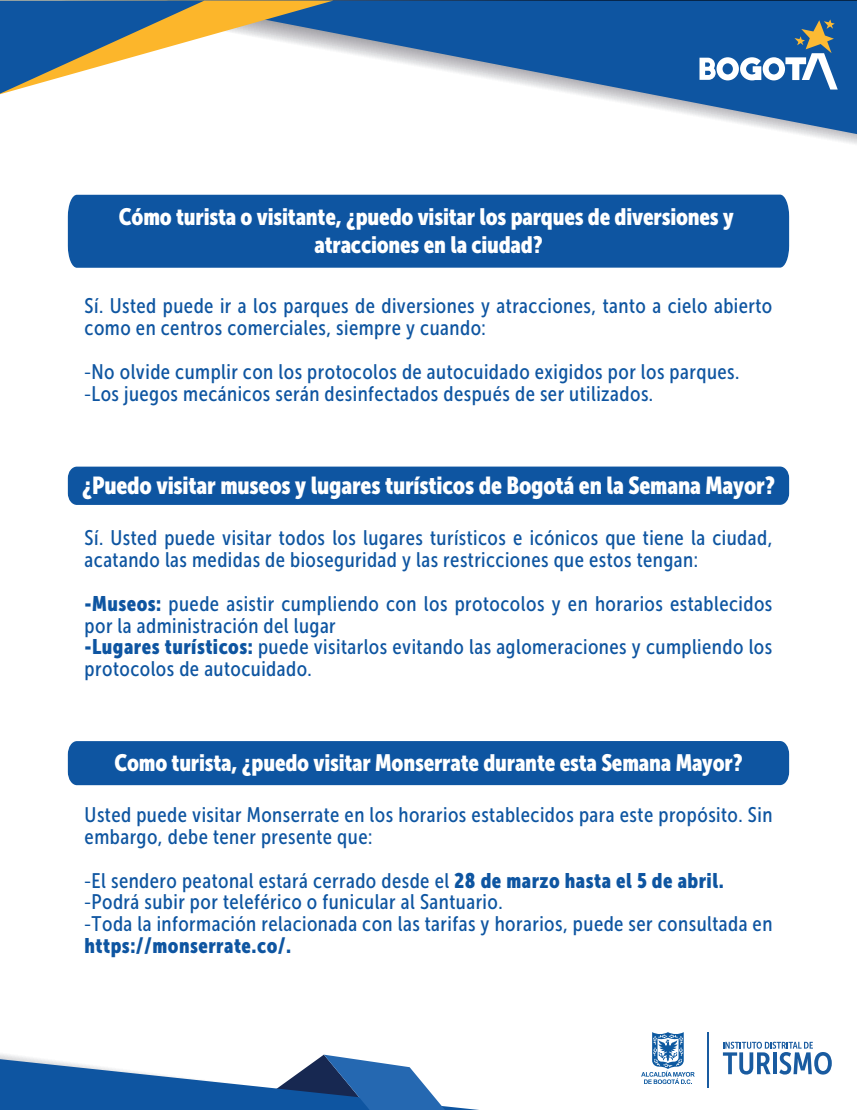
<style>
.page{position:relative;width:857px;height:1110px;background:#fff}
.page>*{position:absolute;margin:0;border:0;box-sizing:border-box;transform-origin:0 0}
.t1{font:24.41px "Museo Sans Cond 900";letter-spacing:-.01em;color:#fff}
.t2{font:23.54px/28.3px "Museo Sans Cond 900";letter-spacing:-.01em;color:#fff;text-align:center}
.t3{font:21px/21.9px "Museo Sans Cond 500";letter-spacing:.02em;color:#0e55a1}
.t4{font:21px "Museo Sans Cond 900";letter-spacing:.02em;color:#0e55a1}
.s1{font-family:"Myriad Pro"}
.s2{font-family:"Museo Sans Cond 900"}
</style>
<div class="page">
<svg style="left:0;top:1054px;width:479px;height:56px"></svg>
<svg style="left:333px;top:1px;width:524px;height:133px;fill:#0e55a1"></svg>
<svg style="left:0;top:1px;width:333px;height:93px"></svg>
<svg style="left:723px;top:1041px;width:108px;height:33px"></svg>
<hr style="left:707px;top:1032px;width:2px;height:55px;background:#195ba0">
<svg style="left:641px;top:1032px;width:53px;height:52px"></svg>
<svg style="left:699px;top:19px;width:138px;height:71px"></svg>
<div style="left:68px;top:195px;width:721px;height:73px;background:#0e55a1"></div>
<div style="left:68px;top:466px;width:721px;height:39px;background:#0e55a1"></div>
<div style="left:68px;top:741px;width:721px;height:44px;background:#0e55a1"></div>
<p class="t2" style="left:119px;top:202px;width:616px">Cómo turista o visitante, ¿puedo visitar los parques de diversiones y atracciones en la ciudad?</p>
<p class="t3" style="left:85px;top:295px;width:689px">Sí. Usted puede ir a los parques de diversiones y atracciones, tanto a cielo abierto como en centros comerciales, siempre y cuando:</p>
<p class="t3" style="left:85px;top:361px;width:656px"><span class="s1">-</span>No olvide cumplir con los protocolos de autocuidado exigidos por los parques. <span class="s1">-</span>Los juegos mecánicos serán desinfectados después de ser utilizados.</p>
<p class="t1" style="left:82px;top:471px;width:694px">¿Puedo visitar museos y lugares turísticos de Bogotá en la Semana Mayor?</p>
<p class="t3" style="left:85px;top:527px;width:689px">Sí. Usted puede visitar todos los lugares turísticos e icónicos que tiene la ciudad, acatando las medidas de bioseguridad y las restricciones que estos tengan:</p>
<p class="t3" style="left:85px;top:592px;width:689px"><span class="s2">-Museos:</span> puede asistir cumpliendo con los protocolos y en horarios establecidos por la administración del lugar<br><span class="s2">-Lugares turísticos:</span> puede visitarlos evitando las aglomeraciones y cumpliendo los protocolos de autocuidado.</p>
<p class="t2" style="left:114px;top:748px;width:630px">Como turista, ¿puedo visitar Monserrate durante esta Semana Mayor?</p>
<p class="t3" style="left:85px;top:803px;width:689px">Usted puede visitar Monserrate en los horarios establecidos para este propósito. Sin embargo, debe tener presente que:</p>
<p class="t3" style="left:85px;top:869px;width:689px"><span class="s1">-</span>El sendero peatonal estará cerrado desde el <span class="s2">28 de marzo hasta el 5 de abril. </span><span class="s1">-</span>Podrá subir por teleférico o funicular al Santuario.<br><span class="s1">-</span>Toda la información relacionada con las tarifas y horarios, puede ser consultada en</p>
<p class="t4" style="left:85px;top:934px;width:208px">https://monserrate.co/.</p>
</div>
